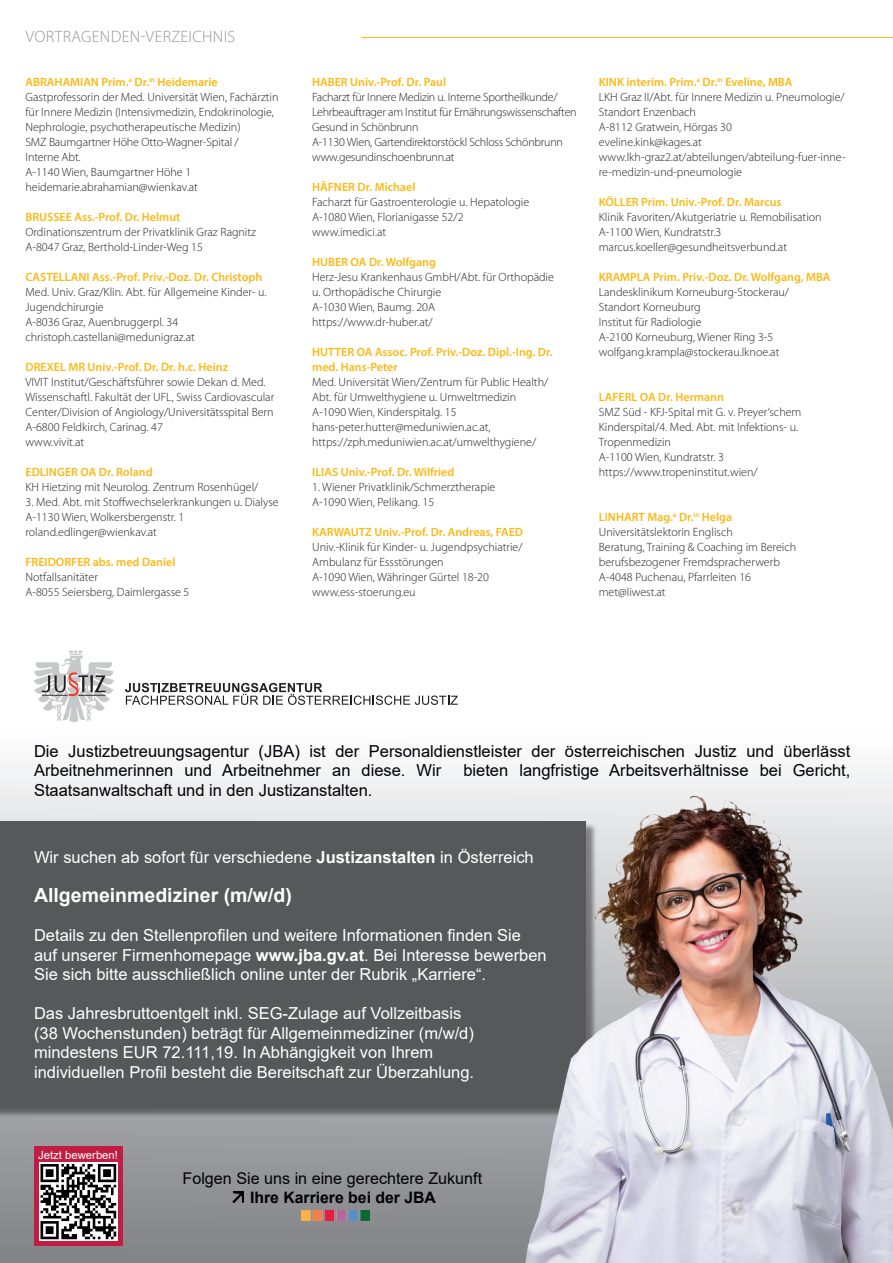
<style>
.page{position:relative;width:893px;height:1263px;background:#fff}
.page>*{position:absolute;margin:0;border:0;box-sizing:border-box;transform-origin:0 0}
.t1{font:700 19.5px "Arial";color:#fff}
.t2{font:16.5px/19.5px "Arial";color:#fff}
.t3{font:16.5px/19.5px "Arial";color:#000006}
.t4{font:300 16.5px "Myriad Pro";letter-spacing:.02em;color:#939598}
.t5{font:16.2px "Arial";color:#000006}
.t6{font:700 15.75px "Arial";color:#000006}
.t7{font:300 12px/15px "Myriad Pro";color:#231f20}
.t8{font:600 12px/15px "Myriad Pro";color:#fcb814}
.t9{font:300 12px/15px "Myriad Pro";letter-spacing:-.02em;color:#231f20}
.t10{font:11.25px "Arial";color:#fff}
.s1{font-weight:600;color:#fcb814}
.s2{font-weight:700}
</style>
<div class="page">
<hr style="left:361px;top:37px;width:532px;height:1px;background:#fcb814">
<svg style="left:0;top:766px;width:893px;height:448px"></svg>
<div style="left:0;top:823px;width:597px;height:295px;background:#231f20;opacity:.5"></div>
<div style="left:0;top:821px;width:586px;height:286px;background:#57585a"></div>
<svg style="left:34px;top:651px;width:80px;height:71px"></svg>
<svg style="left:125px;top:683px;width:333px;height:22px"></svg>
<svg style="left:232px;top:1192px;width:12px;height:11px"></svg>
<img style="left:38px;top:1161px;width:80px;height:53px">
<div style="left:34px;top:1146px;width:89px;height:15px;background:#c11d43"></div>
<div style="left:118px;top:1153px;width:5px;height:93px;background:#c11d43"></div>
<hr style="left:34px;top:1153px;width:4px;height:93px;background:#c11d43">
<img style="left:301px;top:1210px;width:68px;height:4px">
<img style="left:518px;top:792px;width:375px;height:471px">
<svg style="left:0;top:1214px;width:866px;height:49px;background:#a3a0a7"></svg>
<h2 class="t4" style="left:26px;top:27px;width:211px">VORTRAGENDEN-VERZEICHNIS</h2>
<p class="t7" style="left:26px;top:74px;width:255px"><span class="s1">ABRAHAMIAN Prim.</span><sup>a</sup> <span class="s1">Dr.</span><sup>in</sup> <span class="s1">Heidemarie </span>Gastprofessorin der Med. Universität Wien, Fachärztin für Innere Medizin (Intensivmedizin, Endokrinologie, Nephrologie, psychotherapeutische Medizin)<br>SMZ Baumgartner Höhe Otto-Wagner-Spital /<br>Interne Abt.<br>A-1140 Wien, Baumgartner Höhe 1 heidemarie.abrahamian@wienkav.at</p>
<p class="t8" style="left:26px;top:209px;width:156px">BRUSSEE Ass.-Prof. Dr. Helmut</p>
<p class="t7" style="left:26px;top:224px;width:232px">Ordinationszentrum der Privatklinik Graz Ragnitz<br>A-8047 Graz, Berthold-Linder-Weg 15</p>
<p class="t8" style="left:26px;top:269px;width:238px">CASTELLANI Ass.-Prof. Priv.-Doz. Dr. Christoph</p>
<p class="t7" style="left:26px;top:284px;width:243px">Med. Univ. Graz/Klin. Abt. für Allgemeine Kinder- u.<br>Jugendchirurgie<br>A-8036 Graz, Auenbruggerpl. 34 christoph.castellani@medunigraz.at</p>
<p class="t8" style="left:26px;top:359px;width:204px">DREXEL MR Univ.-Prof. Dr. Dr. h.c. Heinz</p>
<p class="t7" style="left:26px;top:374px;width:250px">VIVIT Institut/Geschäftsführer sowie Dekan d. Med.<br>Wissenschaftl. Fakultät der UFL, Swiss Cardiovascular Center/Division of Angiology/Universitätsspital Bern A-6800 Feldkirch, Carinag. 47<br>www.vivit.at</p>
<p class="t8" style="left:26px;top:464px;width:129px">EDLINGER OA Dr. Roland</p>
<p class="t7" style="left:26px;top:479px;width:234px">KH Hietzing mit Neurolog. Zentrum Rosenhügel/</p>
<p class="t7" style="left:26px;top:494px;width:255px">3. Med. Abt. mit Stoffwechselerkrankungen u. Dialyse<br>A-1130 Wien, Wolkersbergenstr. 1 roland.edlinger@wienkav.at</p>
<p class="t8" style="left:26px;top:554px;width:151px">FREIDORFER abs. med Daniel</p>
<p class="t7" style="left:26px;top:569px;width:165px">Notfallsanitäter<br>A-8055 Seiersberg, Daimlergasse 5</p>
<p class="t8" style="left:312px;top:74px;width:135px">HABER Univ.-Prof. Dr. Paul</p>
<p class="t9" style="left:312px;top:89px;width:266px">Facharzt für Innere Medizin u. Interne Sportheilkunde/ Lehrbeauftrager am Institut für Ernährungswissenschaften Gesund in Schönbrunn<br>A-1130 Wien, Gartendirektorstöckl Schloss Schönbrunn www.gesundinschoenbrunn.at</p>
<p class="t8" style="left:312px;top:179px;width:105px">HÄFNER Dr. Michael</p>
<p class="t7" style="left:312px;top:194px;width:219px">Facharzt für Gastroenterologie u. Hepatologie<br>A-1080 Wien, Florianigasse 52/2 www.imedici.at</p>
<p class="t8" style="left:312px;top:254px;width:125px">HUBER OA Dr. Wolfgang</p>
<p class="t7" style="left:312px;top:269px;width:243px">Herz-Jesu Krankenhaus GmbH/Abt. für Orthopädie u. Orthopädische Chirurgie<br>A-1030 Wien, Baumg. 20A https://www.dr-huber.at/</p>
<p class="t8" style="left:312px;top:344px;width:242px">HUTTER OA Assoc. Prof. Priv.-Doz. Dipl.-Ing. Dr. med. Hans-Peter</p>
<p class="t7" style="left:312px;top:374px;width:238px">Med. Universität Wien/Zentrum für Public Health/ Abt. für Umwelthygiene u. Umweltmedizin A-1090 Wien, Kinderspitalg. 15 hans-peter.hutter@meduniwien.ac.at, https://zph.meduniwien.ac.at/umwelthygiene/</p>
<p class="t8" style="left:312px;top:464px;width:144px">ILIAS Univ.-Prof. Dr. Wilfried</p>
<p class="t7" style="left:312px;top:479px;width:185px">1. Wiener Privatklinik/Schmerztherapie<br>A-1090 Wien, Pelikang. 15</p>
<p class="t8" style="left:312px;top:524px;width:212px">KARWAUTZ Univ.-Prof. Dr. Andreas, FAED</p>
<p class="t7" style="left:312px;top:539px;width:212px">Univ.-Klinik für Kinder- u. Jugendpsychiatrie/ Ambulanz für Essstörungen<br>A-1090 Wien, Währinger Gürtel 18-20 www.ess-stoerung.eu</p>
<p class="t7" style="left:599px;top:74px;width:248px"><span class="s1">KINK interim. Prim.</span><sup>a</sup> <span class="s1">Dr.</span><sup>in</sup> <span class="s1">Eveline, MBA<br></span>LKH Graz II/Abt. für Innere Medizin u. Pneumologie/ Standort Enzenbach<br>A-8112 Gratwein, Hörgas 30<br>eveline.kink@kages.at www.lkh-graz2.at/abteilungen/abteilung-fuer-inne&shy;re-medizin-und-pneumologie</p>
<p class="t8" style="left:599px;top:194px;width:184px">KÖLLER Prim. Univ.-Prof. Dr. Marcus</p>
<p class="t7" style="left:599px;top:209px;width:224px">Klinik Favoriten/Akutgeriatrie u. Remobilisation<br>A-1100 Wien, Kundratstr.3 marcus.koeller@gesundheitsverbund.at</p>
<p class="t8" style="left:599px;top:269px;width:233px">KRAMPLA Prim. Priv.-Doz. Dr. Wolfgang, MBA</p>
<p class="t7" style="left:599px;top:284px;width:192px">Landesklinikum Korneuburg-Stockerau/<br>Standort Korneuburg<br>Institut für Radiologie<br>A-2100 Korneuburg, Wiener Ring 3-5 wolfgang.krampla@stockerau.lknoe.at</p>
<p class="t8" style="left:599px;top:389px;width:127px">LAFERL OA Dr. Hermann</p>
<p class="t7" style="left:599px;top:404px;width:204px">SMZ Süd - KFJ-Spital mit G. v. Preyer‘schem Kinderspital/4. Med. Abt. mit Infektions- u.<br>Tropenmedizin<br>A-1100 Wien, Kundratstr. 3 https://www.tropeninstitut.wien/</p>
<p class="t7" style="left:599px;top:509px;width:199px"><span class="s1">LINHART Mag.</span><sup>a</sup> <span class="s1">Dr.</span><sup>in</sup> <span class="s1">Helga<br></span>Universitätslektorin Englisch<br>Beratung, Training &amp; Coaching im Bereich berufsbezogener Fremdspracherwerb<br>A-4048 Puchenau, Pfarrleiten 16 met@liwest.at</p>
<h2 class="t3" style="left:34px;top:741px;width:818px">Die Justizbetreuungsagentur (JBA) ist der Personaldienstleister der österreichischen Justiz und überlässt<br>Arbeitnehmerinnen und Arbeitnehmer an diese. Wir</h2>
<h2 class="t3" style="left:463px;top:760px;width:389px">bieten langfristige Arbeitsverhältnisse bei Gericht,</h2>
<h2 class="t3" style="left:34px;top:780px;width:340px">Staatsanwaltschaft und in den Justizanstalten.</h2>
<h2 class="t2" style="left:34px;top:847px;width:501px">Wir suchen ab sofort für verschiedene <span class="s2">Justizanstalten</span> in Österreich</h2>
<h1 class="t1" style="left:34px;top:881px;width:259px">Allgemeinmediziner (m/w/d)</h1>
<h2 class="t2" style="left:34px;top:925px;width:514px">Details zu den Stellenprofilen und weitere Informationen finden Sie auf unserer Firmenhomepage <span class="s2">www.jba.gv.at</span>. Bei Interesse bewerben<br>Sie sich bitte ausschließlich online unter der Rubrik „Karriere“.</h2>
<p class="t2" style="left:34px;top:1003px;width:442px">Das Jahresbruttoentgelt inkl. SEG-Zulage auf Vollzeitbasis (38 Wochenstunden) beträgt für Allgemeinmediziner (m/w/d) mindestens EUR 72.111,19. In Abhängigkeit von Ihrem individuellen Profil besteht die Bereitschaft zur Überzahlung.</p>
<p class="t10" style="left:38px;top:1147px;width:81px">Jetzt bewerben!</p>
<h3 class="t5" style="left:183px;top:1167px;width:301px">Folgen Sie uns in eine gerechtere Zukunft</h3>
<h3 class="t6" style="left:250px;top:1186px;width:187px">Ihre Karriere bei der JBA</h3>
</div>
